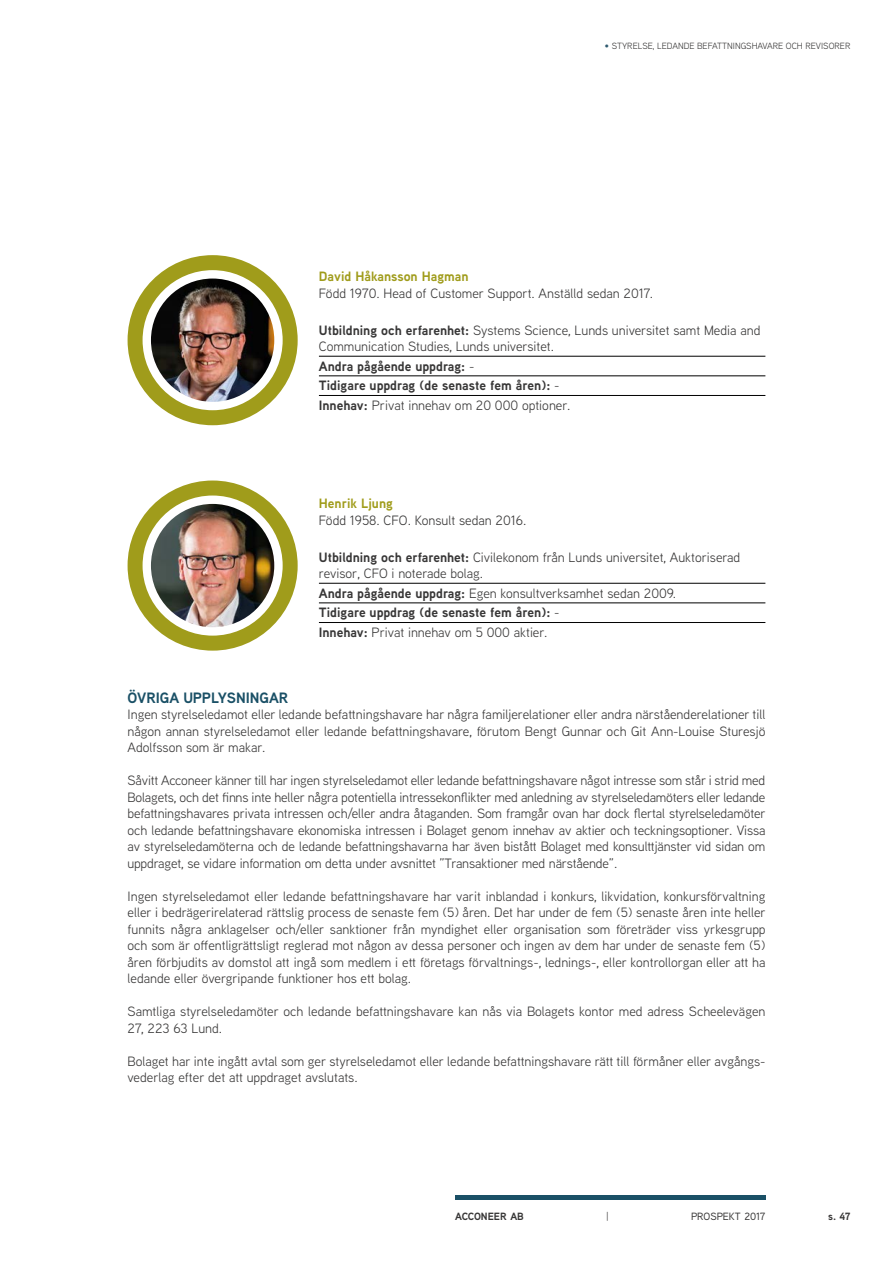
<style>
.page{position:relative;width:893px;height:1263px;background:#fff}
.page>*{position:absolute;margin:0;border:0;box-sizing:border-box;transform-origin:0 0}
.t1{font:700 15px "Aaux Next";color:#1a5066}
.t2{font:13.5px/16.5px "Aaux Next";color:#373636}
.t3{font:700 13.5px/19.6px "Aaux Next";color:#373636}
.t4{font:700 13.5px "Aaux Next";color:#a09c1b}
.t5{font:700 10.5px "Aaux Next";color:#373636}
.t6{font:500 10.5px "Aaux Next";color:#373636}
.t7{font:10.5px "Aaux Next";color:#373636}
.t8{font:9px "Aaux Next";color:#373636}
.s1{font-weight:700;color:#2e5a6f}
.s2{font-weight:700}
.s3{font-weight:400}
</style>
<div class="page">
<hr style="left:455px;top:1195px;width:310px;height:4px;background:#1a5066">
<div style="left:128px;top:255px;width:170px;height:170px;border:15px solid #a09c1b;border-radius:50%"></div>
<div style="left:128px;top:480px;width:170px;height:171px;border:15px solid #a09c1b;border-radius:50%"></div>
<hr style="left:319px;top:356px;width:446px;height:1px;background:#000">
<hr style="left:319px;top:375px;width:446px;height:1px;background:#000">
<hr style="left:319px;top:395px;width:446px;height:1px;background:#000">
<hr style="left:319px;top:583px;width:446px;height:1px;background:#000">
<hr style="left:319px;top:602px;width:446px;height:1px;background:#000">
<hr style="left:319px;top:622px;width:446px;height:1px;background:#000">
<img style="left:151px;top:279px;width:123px;height:123px;border-radius:62px">
<img style="left:151px;top:504px;width:123px;height:123px;border-radius:62px">
<p class="t8" style="left:604px;top:40px;width:248px"><span class="s1">•</span> STYRELSE, LEDANDE BEFATTNINGSHAVARE OCH REVISORER</p>
<p class="t4" style="left:319px;top:267px;width:151px">David Håkansson Hagman</p>
<p class="t2" style="left:319px;top:284px;width:336px">Född 1970. Head of Customer Support. Anställd sedan 2017.</p>
<p class="t2" style="left:319px;top:321px;width:443px"><span class="s2">Utbildning och erfarenhet:</span> Systems Science, Lunds universitet samt Media and<br>Communication Studies, Lunds universitet.</p>
<p class="t3" style="left:319px;top:356px;width:253px">Andra pågående uppdrag: <span class="s3">-<br></span>Tidigare uppdrag (de senaste fem åren): <span class="s3">-<br></span>Innehav: <span class="s3">Privat innehav om 20 000 optioner.</span></p>
<p class="t4" style="left:319px;top:494px;width:76px">Henrik Ljung</p>
<p class="t2" style="left:319px;top:511px;width:209px">Född 1958. CFO. Konsult sedan 2016.</p>
<p class="t2" style="left:319px;top:548px;width:423px"><span class="s2">Utbildning och erfarenhet:</span> Civilekonom från Lunds universitet, Auktoriserad revisor, CFO i noterade bolag.</p>
<p class="t3" style="left:319px;top:583px;width:359px">Andra pågående uppdrag: <span class="s3">Egen konsultverksamhet sedan 2009.<br></span>Tidigare uppdrag (de senaste fem åren): <span class="s3">-<br></span>Innehav: <span class="s3">Privat innehav om 5 000 aktier.</span></p>
<p class="t1" style="left:128px;top:687px;width:162px">ÖVRIGA UPPLYSNINGAR</p>
<p class="t2" style="left:128px;top:706px;width:639px;text-align:justify">Ingen styrelseledamot eller ledande befattningshavare har några familjerelationer eller andra närståenderelationer till någon annan styrelseledamot eller ledande befattningshavare, förutom Bengt Gunnar och Git Ann-Louise Sturesjö Adolfsson som är makar.</p>
<p class="t2" style="left:128px;top:772px;width:640px;text-align:justify">Såvitt Acconeer känner till har ingen styrelseledamot eller ledande befattningshavare något intresse som står i strid med Bolagets, och det finns inte heller några potentiella intressekonflikter med anledning av styrelseledamöters eller ledande befattningshavares privata intressen och/eller andra åtaganden. Som framgår ovan har dock flertal styrelseledamöter och ledande befattningshavare ekonomiska intressen i Bolaget genom innehav av aktier och teckningsoptioner. Vissa av styrelseledamöterna och de ledande befattningshavarna har även bistått Bolaget med konsulttjänster vid sidan om uppdraget, se vidare information om detta under avsnittet ”Transaktioner med närstående”.</p>
<p class="t2" style="left:128px;top:887px;width:640px;text-align:justify">Ingen styrelseledamot eller ledande befattningshavare har varit inblandad i konkurs, likvidation, konkursförvaltning eller i bedrägerirelaterad rättslig process de senaste fem (5) åren. Det har under de fem (5) senaste åren inte heller funnits några anklagelser och/eller sanktioner från myndighet eller organisation som företräder viss yrkesgrupp och som är offentligrättsligt reglerad mot någon av dessa personer och ingen av dem har under de senaste fem (5) åren förbjudits av domstol att ingå som medlem i ett företags förvaltnings-, lednings-, eller kontrollorgan eller att ha ledande eller övergripande funktioner hos ett bolag.</p>
<p class="t2" style="left:128px;top:1003px;width:639px">Samtliga styrelseledamöter och ledande befattningshavare kan nås via Bolagets kontor med adress Scheelevägen<br>27, 223 63 Lund.</p>
<p class="t2" style="left:128px;top:1052px;width:638px">Bolaget har inte ingått avtal som ger styrelseledamot eller ledande befattningshavare rätt till förmåner eller avgångs&shy;vederlag efter det att uppdraget avslutats.</p>
<p class="t5" style="left:455px;top:1209px;width:70px">ACCONEER AB</p>
<p class="t7" style="left:606px;top:1210px;width:4px">|</p>
<p class="t6" style="left:691px;top:1210px;width:76px">PROSPEKT 2017</p>
<p class="t5" style="left:828px;top:1209px;width:24px">s. 47</p>
</div>
